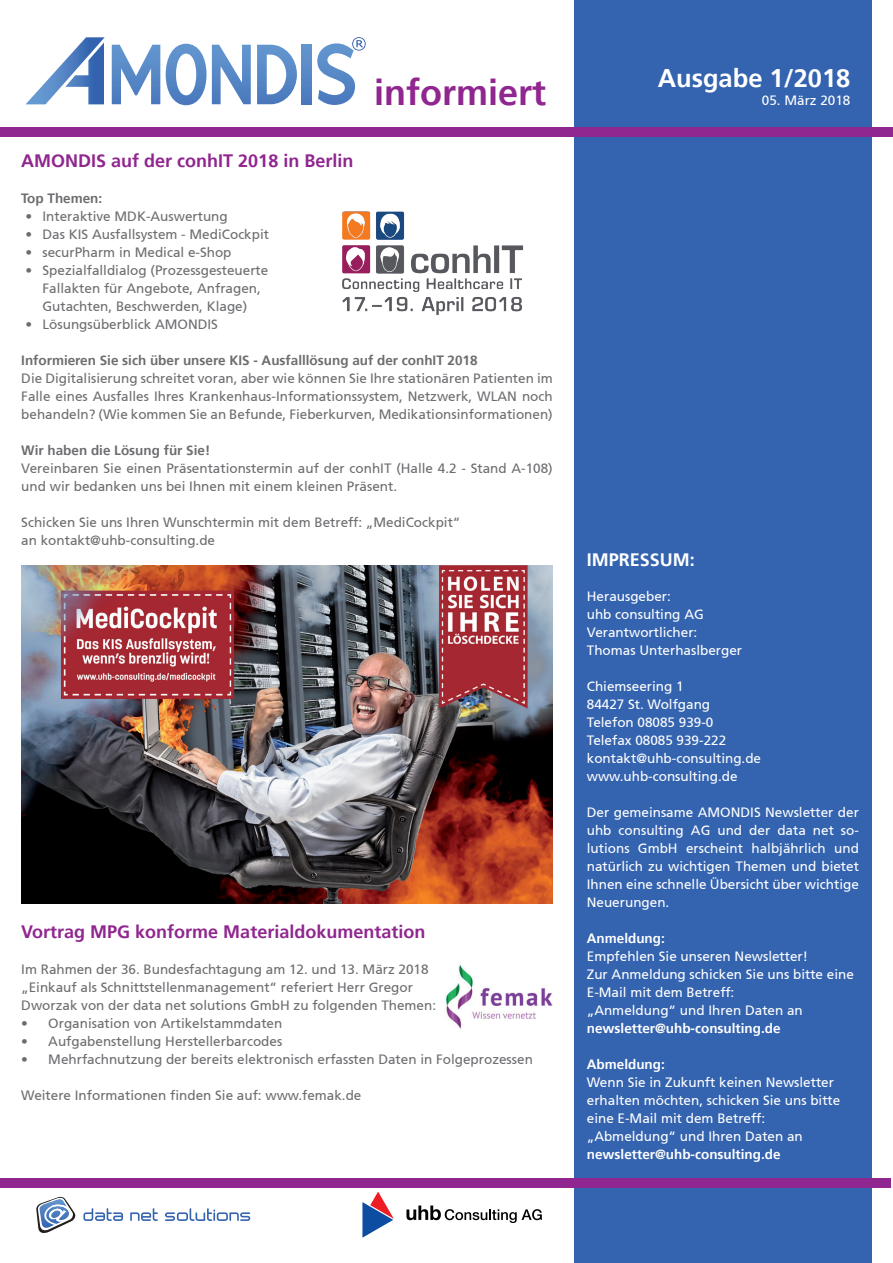
<style>
.page{position:relative;width:893px;height:1263px;background:#fff}
.page>*{position:absolute;margin:0;border:0;box-sizing:border-box;transform-origin:0 0}
.t1{font:700 36px "Frutiger 65";color:#90268f}
.t2{font:700 25.5px "Frutiger 65";color:#fff}
.t3{font:700 18px "Frutiger 65";color:#90268f}
.t4{font:700 18px "Frutiger 65";color:#fff}
.t5{font:13.5px/18px "Frutiger 55 Roman";color:#6c6d70}
.t6{font:13.5px/18px "Frutiger 55 Roman";color:#fff}
.t7{font:700 13.5px "Frutiger 65";color:#6c6d70}
.t8{font:700 13.5px "Frutiger 65";color:#fff}
</style>
<div class="page">
<div style="left:574px;top:0;width:298px;height:1263px;background:#3463af"></div>
<svg style="left:26px;top:37px;width:79px;height:67px"></svg>
<svg style="left:112px;top:45px;width:48px;height:59px"></svg>
<svg style="left:166px;top:44px;width:85px;height:61px"></svg>
<svg style="left:257px;top:45px;width:40px;height:59px"></svg>
<svg style="left:302px;top:45px;width:9px;height:59px"></svg>
<svg style="left:317px;top:37px;width:49px;height:68px"></svg>
<div style="left:0;top:1178px;width:891px;height:9px;background:#90268f"></div>
<svg style="left:406px;top:1205px;width:136px;height:18px"></svg>
<svg style="left:362px;top:1191px;width:32px;height:47px"></svg>
<svg style="left:36px;top:1197px;width:39px;height:36px"></svg>
<svg style="left:83px;top:1208px;width:40px;height:13px"></svg>
<svg style="left:130px;top:1208px;width:28px;height:13px"></svg>
<svg style="left:165px;top:1208px;width:85px;height:13px"></svg>
<div style="left:0;top:128px;width:893px;height:9px;background:#90268f"></div>
<img style="left:342px;top:211px;width:182px;height:104px">
<img style="left:21px;top:566px;width:532px;height:337px">
<img style="left:445px;top:964px;width:108px;height:65px">
<h1 class="t1" style="left:374px;top:71px;width:174px">informiert</h1>
<h2 class="t2" style="left:658px;top:63px;width:194px">Ausgabe 1/2018</h2>
<p class="t6" style="left:762px;top:91px;width:90px">05. März 2018</p>
<h3 class="t3" style="left:21px;top:150px;width:334px">AMONDIS auf der conhIT 2018 in Berlin</h3>
<p class="t7" style="left:21px;top:190px;width:83px">Top Themen:</p>
<p class="t5" style="left:26px;top:207px;width:204px">• Interaktive MDK-Auswertung</p>
<p class="t5" style="left:26px;top:225px;width:245px">• Das KIS Ausfallsystem - MediCockpit</p>
<p class="t5" style="left:26px;top:243px;width:208px">• securPharm in Medical e-Shop</p>
<p class="t5" style="left:43px;top:261px;width:227px;text-indent:-17px">• Spezialfalldialog (Prozessgesteuerte<br>Fallakten für Angebote, Anfragen,<br>Gutachten, Beschwerden, Klage)</p>
<p class="t5" style="left:26px;top:315px;width:194px">• Lösungsüberblick AMONDIS</p>
<p class="t7" style="left:21px;top:352px;width:458px">Informieren Sie sich über unsere KIS - Ausfalllösung auf der conhIT 2018</p>
<p class="t5" style="left:21px;top:369px;width:533px;text-align:justify">Die Digitalisierung schreitet voran, aber wie können Sie Ihre stationären Patienten im Falle eines Ausfalles Ihres Krankenhaus-Informationssystem, Netzwerk, WLAN noch behandeln? (Wie kommen Sie an Befunde, Fieberkurven, Medikationsinformationen)</p>
<p class="t7" style="left:21px;top:442px;width:191px">Wir haben die Lösung für Sie!</p>
<p class="t5" style="left:21px;top:459px;width:533px">Vereinbaren Sie einen Präsentationstermin auf der conhIT (Halle 4.2 - Stand A-108) und wir bedanken uns bei Ihnen mit einem kleinen Präsent.</p>
<p class="t5" style="left:21px;top:513px;width:441px">Schicken Sie uns Ihren Wunschtermin mit dem Betreff: „MediCockpit“ an kontakt@uhb-consulting.de</p>
<h3 class="t3" style="left:21px;top:921px;width:406px">Vortrag MPG konforme Materialdokumentation</h3>
<p class="t5" style="left:21px;top:960px;width:416px">Im Rahmen der 36. Bundesfachtagung am 12. und 13. März 2018 „Einkauf als Schnittstellenmanagement“ referiert Herr Gregor<br>Dworzak von der data net solutions GmbH zu folgenden Themen:</p>
<p class="t5" style="left:21px;top:1014px;width:263px">• Organisation von Artikelstammdaten</p>
<p class="t5" style="left:21px;top:1032px;width:263px">• Aufgabenstellung Herstellerbarcodes</p>
<p class="t5" style="left:21px;top:1050px;width:513px">• Mehrfachnutzung der bereits elektronisch erfassten Daten in Folgeprozessen</p>
<p class="t5" style="left:21px;top:1086px;width:342px">Weitere Informationen finden Sie auf: www.femak.de</p>
<h3 class="t4" style="left:587px;top:549px;width:110px">IMPRESSUM:</h3>
<p class="t6" style="left:587px;top:587px;width:157px">Herausgeber:<br>uhb consulting AG<br>Verantwortlicher:<br>Thomas Unterhaslberger</p>
<p class="t6" style="left:587px;top:677px;width:176px">Chiemseering 1<br>84427 St. Wolfgang<br>Telefon 08085 939-0<br>Telefax 08085 939-222 kontakt@uhb-consulting.de www.uhb-consulting.de</p>
<p class="t6" style="left:587px;top:803px;width:274px;text-align:justify">Der gemeinsame AMONDIS Newsletter der uhb consulting AG und der data net so&shy;lutions GmbH erscheint halbjährlich und natürlich zu wichtigen Themen und bietet Ihnen eine schnelle Übersicht über wichtige Neuerungen.</p>
<p class="t8" style="left:587px;top:930px;width:80px">Anmeldung:</p>
<p class="t6" style="left:587px;top:947px;width:269px">Empfehlen Sie unseren Newsletter!<br>Zur Anmeldung schicken Sie uns bitte eine<br>E-Mail mit dem Betreff:<br>„Anmeldung“ und Ihren Daten an</p>
<p class="t8" style="left:587px;top:1020px;width:195px">newsletter@uhb-consulting.de</p>
<p class="t8" style="left:587px;top:1056px;width:80px">Abmeldung:</p>
<p class="t6" style="left:587px;top:1073px;width:255px">Wenn Sie in Zukunft keinen Newsletter erhalten möchten, schicken Sie uns bitte eine E-Mail mit dem Betreff: „Abmeldung“ und Ihren Daten an</p>
<p class="t8" style="left:587px;top:1146px;width:195px">newsletter@uhb-consulting.de</p>
</div>
